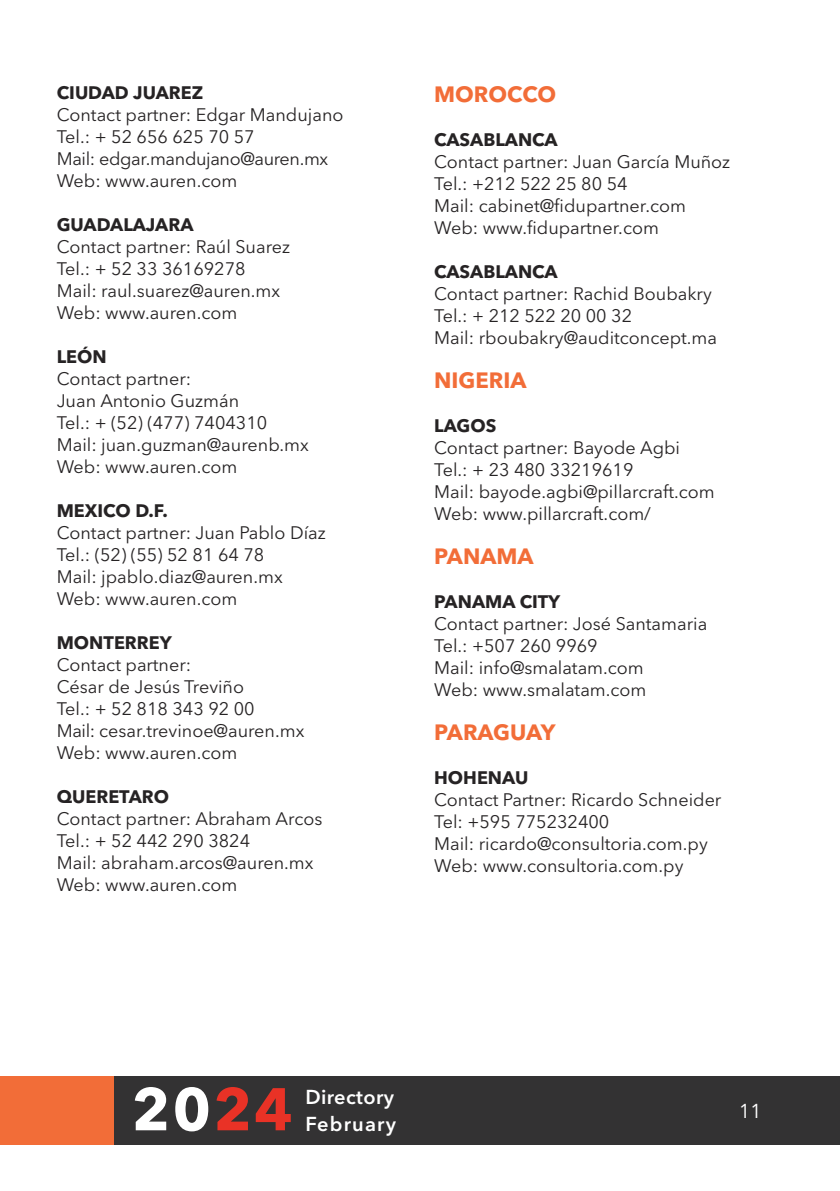
<style>
.page{position:relative;width:840px;height:1191px;background:#fff}
.page>*{position:absolute;margin:0;border:0;box-sizing:border-box;transform-origin:0 0}
.t1{font:700 59.6px "Avenir Next LT Pro";color:#fff}
.t2{font:700 22px "Avenir Next LT Pro";color:#f26d38}
.t3{font:700 22px "Avenir Next LT Pro";letter-spacing:-.02em;color:#f26d38}
.t4{font:600 20px/26.2px "Avenir Next LT Pro";letter-spacing:.02em;color:#fff}
.t5{font:20px "Avenir Next LT Pro";color:#fff}
.t6{font:18px/22px "Avenir Next LT Pro";color:#262324}
.t7{font:700 18px "Avenir Next LT Pro";color:#262324}
.s1{color:#e93226}
</style>
<div class="page">
<div style="left:109px;top:1076px;width:730px;height:68px;background:#333233"></div>
<div style="left:0;top:1076px;width:113px;height:68px;background:#f26d38"></div>
<p class="t7" style="left:57px;top:81px;width:148px">CIUDAD JUAREZ</p>
<p class="t6" style="left:57px;top:103px;width:288px">Contact partner: Edgar Mandujano<br>Tel.: + 52 656 625 70 57<br>Mail: edgar.mandujano@auren.mx<br>Web: www.auren.com</p>
<p class="t7" style="left:57px;top:213px;width:138px">GUADALAJARA</p>
<p class="t6" style="left:57px;top:235px;width:235px">Contact partner: Raúl Suarez<br>Tel.: + 52 33 36169278<br>Mail: raul.suarez@auren.mx<br>Web: www.auren.com</p>
<p class="t7" style="left:57px;top:345px;width:51px">LEÓN</p>
<p class="t6" style="left:57px;top:367px;width:253px">Contact partner:<br>Juan Antonio Guzmán<br>Tel.: + (52) (477) 7404310<br>Mail: juan.guzman@aurenb.mx<br>Web: www.auren.com</p>
<p class="t7" style="left:57px;top:499px;width:113px">MEXICO D.F.</p>
<p class="t6" style="left:57px;top:521px;width:270px">Contact partner: Juan Pablo Díaz<br>Tel.: (52) (55) 52 81 64 78<br>Mail: jpablo.diaz@auren.mx<br>Web: www.auren.com</p>
<p class="t7" style="left:57px;top:631px;width:116px">MONTERREY</p>
<p class="t6" style="left:57px;top:653px;width:249px">Contact partner:<br>César de Jesús Treviño<br>Tel.: + 52 818 343 92 00<br>Mail: cesar.trevinoe@auren.mx<br>Web: www.auren.com</p>
<p class="t7" style="left:57px;top:785px;width:114px">QUERETARO</p>
<p class="t6" style="left:57px;top:807px;width:267px">Contact partner: Abraham Arcos<br>Tel.: + 52 442 290 3824<br>Mail: abraham.arcos@auren.mx<br>Web: www.auren.com</p>
<p class="t2" style="left:434px;top:80px;width:123px">MOROCCO</p>
<p class="t7" style="left:434px;top:128px;width:125px">CASABLANCA</p>
<p class="t6" style="left:434px;top:150px;width:297px">Contact partner: Juan García Muñoz<br>Tel.: +212 522 25 80 54<br>Mail: cabinet@fidupartner.com<br>Web: www.fidupartner.com</p>
<p class="t7" style="left:434px;top:260px;width:125px">CASABLANCA</p>
<p class="t6" style="left:434px;top:282px;width:284px">Contact partner: Rachid Boubakry<br>Tel.: + 212 522 20 00 32<br>Mail: rboubakry@auditconcept.ma</p>
<p class="t2" style="left:434px;top:366px;width:94px">NIGERIA</p>
<p class="t7" style="left:434px;top:414px;width:64px">LAGOS</p>
<p class="t6" style="left:434px;top:436px;width:282px">Contact partner: Bayode Agbi<br>Tel.: + 23 480 33219619<br>Mail: bayode.agbi@pillarcraft.com<br>Web: www.pillarcraft.com/</p>
<p class="t2" style="left:434px;top:542px;width:101px">PANAMA</p>
<p class="t7" style="left:434px;top:590px;width:127px">PANAMA CITY</p>
<p class="t6" style="left:434px;top:612px;width:274px">Contact partner: José Santamaria<br>Tel.: +507 260 9969<br>Mail: info@smalatam.com<br>Web: www.smalatam.com</p>
<p class="t3" style="left:434px;top:718px;width:123px">PARAGUAY</p>
<p class="t7" style="left:434px;top:766px;width:96px">HOHENAU</p>
<p class="t6" style="left:434px;top:788px;width:288px">Contact Partner: Ricardo Schneider<br>Tel: +595 775232400<br>Mail: ricardo@consultoria.com.py<br>Web: www.consultoria.com.py</p>
<h1 class="t1" style="left:132px;top:1072px;width:162px">20<span class="s1">24</span></h1>
<p class="t4" style="left:305px;top:1084px;width:92px">Directory<br>February</p>
<p class="t5" style="left:738px;top:1099px;width:25px">11</p>
</div>
